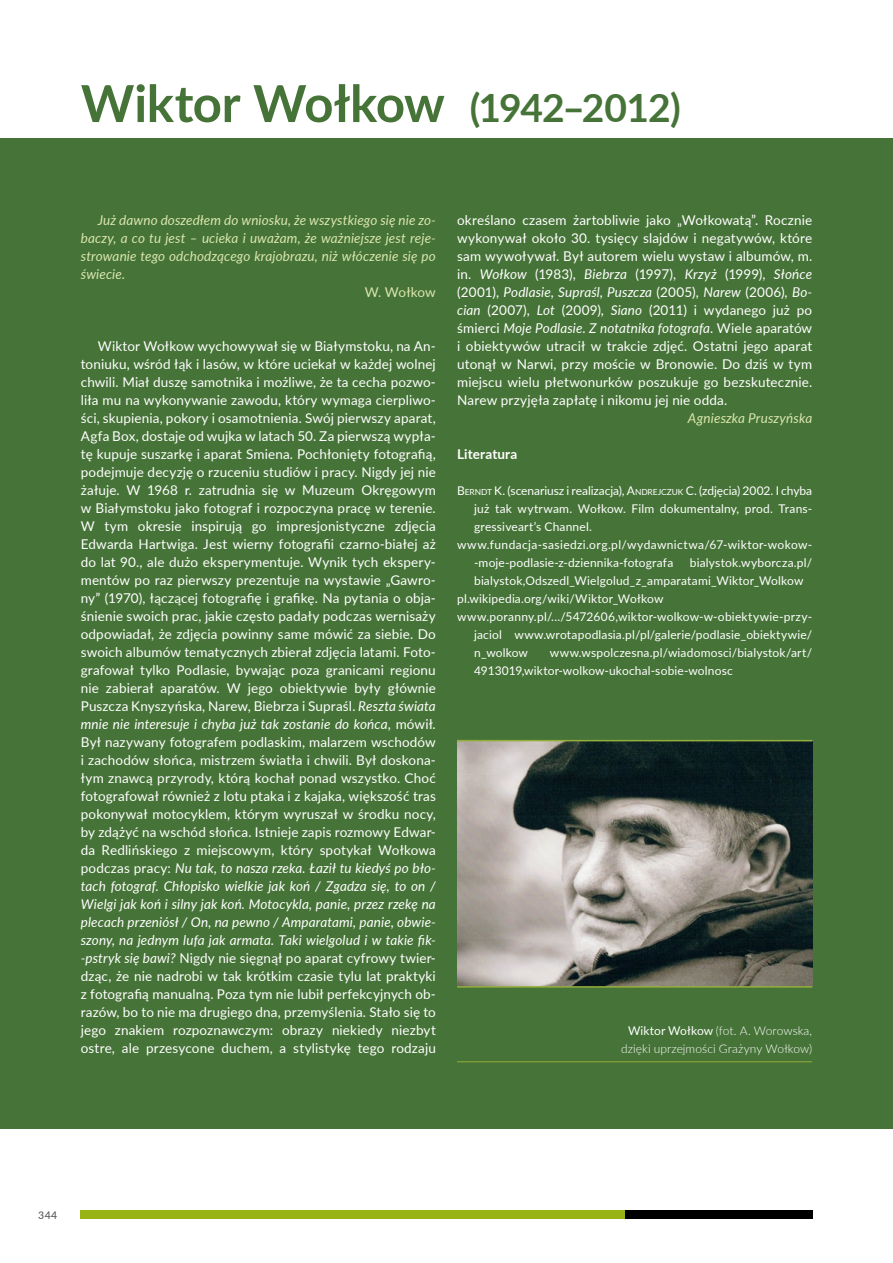
<style>
.page{position:relative;width:893px;height:1263px;background:#fff}
.page>*{position:absolute;margin:0;border:0;box-sizing:border-box;transform-origin:0 0}
.t1{font:700 51px "Lato";letter-spacing:-.01em;color:#467337}
.t2{font:13.5px/18px "Lato";letter-spacing:.01em;color:#fff;text-align:justify}
.t3{font:italic 13.5px/18px "Lato";letter-spacing:.01em;color:#dae6b0;text-align:justify}
.t4{font:700 13.5px "Lato";letter-spacing:.01em;color:#fff}
.t5{font:13.5px "Lato";color:#dae6b0}
.t6{font:12px/18px "Lato";letter-spacing:.015em;color:#fff}
.t7{font:12px "Lato";letter-spacing:-.005em;color:#fff}
.t8{font:300 12px/18px "Lato";letter-spacing:.005em;color:#fff;text-align:center}
.t9{font:12px "Lato";letter-spacing:.035em;color:#fff}
.t10{font:500 10.5px "Lato";color:#58585a}
.s1{font-size:39px}
.s2{font-style:italic}
.s3{font-style:inherit}
.s4{font-size:8.4px}
.s5{font-weight:400}
</style>
<div class="page">
<div style="left:625px;top:1210px;width:187px;height:8px;background:#000"></div>
<div style="left:81px;top:1210px;width:544px;height:8px;background:#97b314"></div>
<div style="left:0;top:139px;width:893px;height:990px;background:#467337"></div>
<hr style="left:457px;top:1061px;width:355px;height:1px;background:#95ad3c">
<img style="left:457px;top:741px;width:355px;height:245px">
<hr style="left:457px;top:740px;width:355px;height:1px;background:#95ad3c">
<hr style="left:457px;top:986px;width:355px;height:2px;background:#95ad3c">
<h1 class="t1" style="left:81px;top:66px;width:602px">Wiktor Wołkow <span class="s1">(1942–2012)</span></h1>
<p class="t3" style="left:81px;top:210px;width:357px;text-indent:17px">Już dawno doszedłem do wniosku, że wszystkiego się nie zo&shy;baczy, a co tu jest – ucieka i uważam, że ważniejsze jest reje&shy;strowanie tego odchodzącego krajobrazu, niż włóczenie się po świecie.</p>
<p class="t5" style="left:365px;top:282px;width:73px">W. Wołkow</p>
<p class="t2" style="left:81px;top:336px;width:357px;text-indent:17px">Wiktor Wołkow wychowywał się w Białymstoku, na An&shy;toniuku, wśród łąk i lasów, w które uciekał w każdej wolnej chwili. Miał duszę samotnika i możliwe, że ta cecha pozwo&shy;liła mu na wykonywanie zawodu, który wymaga cierpliwo&shy;ści, skupienia, pokory i osamotnienia. Swój pierwszy aparat, Agfa Box, dostaje od wujka w latach 50. Za pierwszą wypła&shy;tę kupuje suszarkę i aparat Smiena. Pochłonięty fotografią, podejmuje decyzję o rzuceniu studiów i pracy. Nigdy jej nie żałuje. W 1968 r. zatrudnia się w Muzeum Okręgowym w Białymstoku jako fotograf i rozpoczyna pracę w terenie.<br>W tym okresie inspirują go impresjonistyczne zdjęcia Edwarda Hartwiga. Jest wierny fotografii czarno-białej aż do lat 90., ale dużo eksperymentuje. Wynik tych ekspery&shy;mentów po raz pierwszy prezentuje na wystawie „Gawro&shy;ny” (1970), łączącej fotografię i grafikę. Na pytania o obja&shy;śnienie swoich prac, jakie często padały podczas wernisaży odpowiadał, że zdjęcia powinny same mówić za siebie. Do swoich albumów tematycznych zbierał zdjęcia latami. Foto&shy;grafował tylko Podlasie, bywając poza granicami regionu nie zabierał aparatów. W jego obiektywie były głównie Puszcza Knyszyńska, Narew, Biebrza i Supraśl. <span class="s2">Reszta świata mnie nie interesuje i chyba już tak zostanie do końca</span>, mówił.<br>Był nazywany fotografem podlaskim, malarzem wschodów i zachodów słońca, mistrzem światła i chwili. Był doskona&shy;łym znawcą przyrody, którą kochał ponad wszystko. Choć fotografował również z lotu ptaka i z kajaka, większość tras pokonywał motocyklem, którym wyruszał w środku nocy, by zdążyć na wschód słońca. Istnieje zapis rozmowy Edwar&shy;da Redlińskiego z miejscowym, który spotykał Wołkowa podczas pracy: <span class="s2">Nu tak, to nasza rzeka. Łaził tu kiedyś po bło&shy;tach fotograf. Chłopisko wielkie jak koń / Zgadza się, to on / Wielgi jak koń i silny jak koń. Motocykla, panie, przez rzekę na plecach przeniósł / On, na pewno / Amparatami, panie, obwie&shy;szony, na jednym lufa jak armata. Taki wielgolud i w takie fik--pstryk się bawi?</span> Nigdy nie sięgnął po aparat cyfrowy twier&shy;dząc, że nie nadrobi w tak krótkim czasie tylu lat praktyki z fotografią manualną. Poza tym nie lubił perfekcyjnych ob&shy;razów, bo to nie ma drugiego dna, przemyślenia. Stało się to jego znakiem rozpoznawczym: obrazy niekiedy niezbyt ostre, ale przesycone duchem, a stylistykę tego rodzaju</p>
<p class="t2" style="left:457px;top:210px;width:357px">określano czasem żartobliwie jako „Wołkowatą”. Rocznie wykonywał około 30. tysięcy slajdów i negatywów, które sam wywoływał. Był autorem wielu wystaw i albumów, m. in. <span class="s2">Wołkow</span> (1983), <span class="s2">Biebrza</span> (1997), <span class="s2">Krzyż</span> (1999), <span class="s2">Słońce </span>(2001), <span class="s2">Podlasie, Supraśl, Puszcza</span> (2005), <span class="s2">Narew</span> (2006), <span class="s2">Bo&shy;cian</span> (2007), <span class="s2">Lot</span> (2009), <span class="s2">Siano</span> (2011) i wydanego już po śmierci <span class="s2">Moje Podlasie. Z notatnika fotografa</span>. Wiele aparatów i obiektywów utracił w trakcie zdjęć. Ostatni jego aparat utonął w Narwi, przy moście w Bronowie. Do dziś w tym miejscu wielu płetwonurków poszukuje go bezskutecznie.<br>Narew przyjęła zapłatę i nikomu jej nie odda.</p>
<p class="t3" style="left:688px;top:408px;width:126px">Agnieszka Pruszyńska</p>
<p class="t4" style="left:457px;top:444px;width:62px">Literatura</p>
<p class="t7" style="left:457px;top:482px;width:357px"><span class="s3">B</span> <span class="s4">ERNDT</span> K. (scenariusz i realizacja), <span class="s3">A</span><span class="s4">NDREJCZUK</span> C. (zdjęcia) 2002. I chyba</p>
<p class="t6" style="left:474px;top:499px;width:340px">już tak wytrwam. Wołkow. Film dokumentalny, prod. Trans-</p>
<p class="t6" style="left:474px;top:517px;width:119px">gressiveart’s Channel.</p>
<p class="t9" style="left:457px;top:536px;width:357px">www.fundacja-sasiedzi.org.pl/wydawnictwa/67-wiktor-wokow-</p>
<p class="t6" style="left:474px;top:553px;width:201px">-moje-podlasie-z-dziennika-fotografa</p>
<p class="t6" style="left:690px;top:553px;width:124px">bialystok.wyborcza.pl/</p>
<p class="t6" style="left:474px;top:571px;width:331px">bialystok,Odszedl_Wielgolud_z_amparatami_Wiktor_Wolkow</p>
<p class="t6" style="left:457px;top:589px;width:208px">pl.wikipedia.org/wiki/Wiktor_Wołkow</p>
<p class="t6" style="left:457px;top:607px;width:357px">www.poranny.pl/.../5472606,wiktor-wolkow-w-obiektywie-przy-</p>
<p class="t6" style="left:474px;top:625px;width:340px">jaciol www.wrotapodlasia.pl/pl/galerie/podlasie_obiektywie/</p>
<p class="t6" style="left:474px;top:643px;width:55px">n_wolkow</p>
<p class="t6" style="left:474px;top:643px;width:340px;text-indent:76px">www.wspolczesna.pl/wiadomosci/bialystok/art/<br>4913019,wiktor-wolkow-ukochal-sobie-wolnosc</p>
<p class="t8" style="left:621px;top:1021px;width:193px"><span class="s5">Wiktor Wołkow</span> (fot. A. Worowska, dzięki uprzejmości Grażyny Wołkow)</p>
<p class="t10" style="left:38px;top:1207px;width:21px">344</p>
</div>
